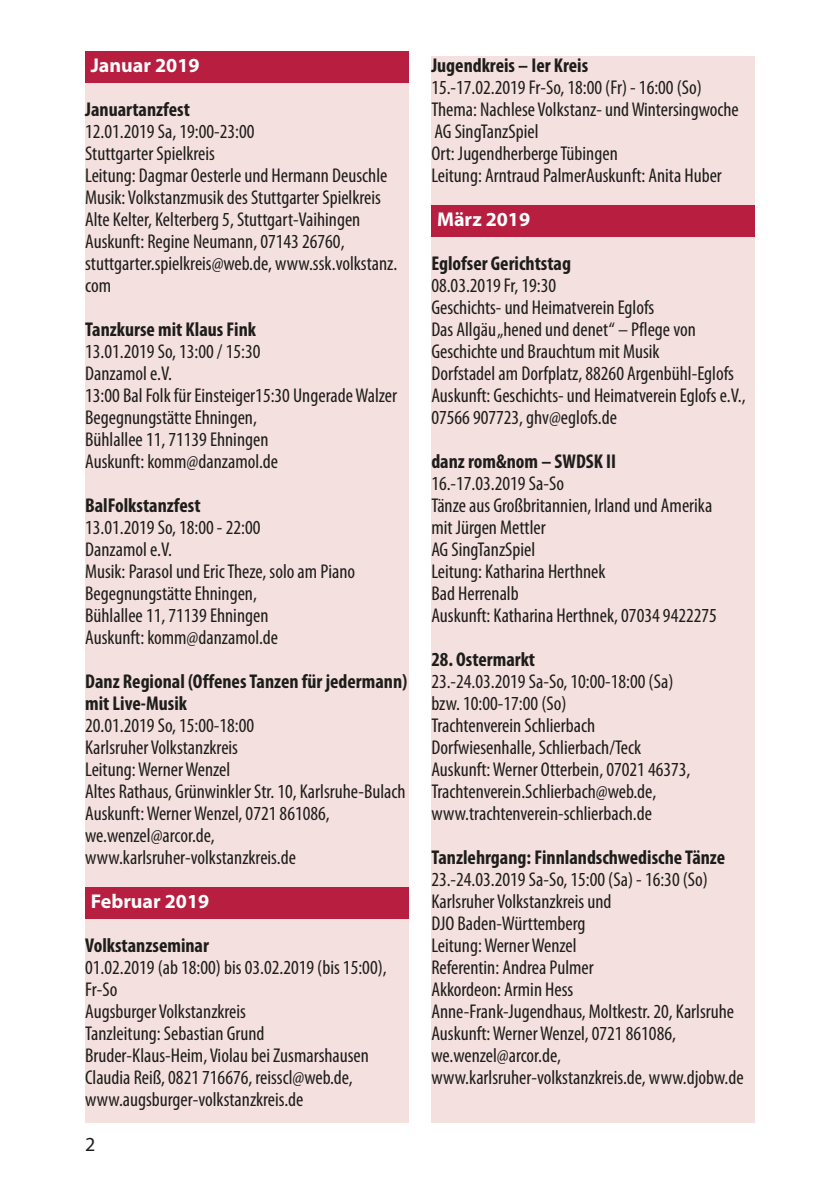
<style>
.page{position:relative;width:840px;height:1191px;background:#fff}
.page>*{position:absolute;margin:0;border:0;box-sizing:border-box;transform-origin:0 0}
.t1{font:condensed 20px/22px "Myriad Pro";color:#1d1d1b}
.t2{font:700 condensed 20px/22px "Myriad Pro";color:#1d1d1b}
.t3{font:700 20px "Myriad Pro";color:#fff}
.t4{font:20px "Myriad Pro";color:#1d1d1b}
</style>
<div class="page">
<div style="left:431px;top:57px;width:323px;height:1066px;background:#f4e0de"></div>
<div style="left:431px;top:205px;width:323px;height:31px;background:#b71e3f"></div>
<div style="left:85px;top:57px;width:323px;height:1066px;background:#f4e0de"></div>
<div style="left:85px;top:51px;width:323px;height:31px;background:#b71e3f"></div>
<div style="left:85px;top:887px;width:323px;height:31px;background:#b71e3f"></div>
<p class="t3" style="left:91px;top:52px;width:110px">Januar 2019</p>
<p class="t2" style="left:85px;top:98px;width:106px">Januartanzfest</p>
<p class="t1" style="left:85px;top:120px;width:313px">12.01.2019 Sa, 19:00-23:00<br>Stuttgarter Spielkreis<br>Leitung: Dagmar Oesterle und Hermann Deuschle Musik: Volkstanzmusik des Stuttgarter Spielkreis Alte Kelter, Kelterberg 5, Stuttgart-Vaihingen Auskunft: Regine Neumann, 07143 26760, stuttgarter.spielkreis@web.de, www.ssk.volkstanz. com</p>
<p class="t2" style="left:85px;top:318px;width:172px">Tanzkurse mit Klaus Fink</p>
<p class="t1" style="left:85px;top:340px;width:313px">13.01.2019 So, 13:00 / 15:30<br>Danzamol e.V.<br>13:00 Bal Folk für Einsteiger15:30 Ungerade Walzer<br>Begegnungstätte Ehningen,<br>Bühlallee 11, 71139 Ehningen<br>Auskunft: komm@danzamol.de</p>
<p class="t2" style="left:85px;top:494px;width:117px">BalFolkstanzfest</p>
<p class="t1" style="left:85px;top:516px;width:271px">13.01.2019 So, 18:00 - 22:00<br>Danzamol e.V.<br>Musik: Parasol und Eric Theze, solo am Piano<br>Begegnungstätte Ehningen,<br>Bühlallee 11, 71139 Ehningen<br>Auskunft: komm@danzamol.de</p>
<p class="t2" style="left:85px;top:670px;width:323px">Danz Regional (Offenes Tanzen für jedermann) mit Live-Musik</p>
<p class="t1" style="left:85px;top:714px;width:322px">20.01.2019 So, 15:00-18:00<br>Karlsruher Volkstanzkreis<br>Leitung: Werner Wenzel<br>Altes Rathaus, Grünwinkler Str. 10, Karlsruhe-Bulach Auskunft: Werner Wenzel, 0721 861086, we.wenzel@arcor.de, www.karlsruher-volkstanzkreis.de</p>
<p class="t3" style="left:91px;top:888px;width:120px">Februar 2019</p>
<p class="t2" style="left:85px;top:934px;width:125px">Volkstanzseminar</p>
<p class="t1" style="left:85px;top:956px;width:303px">01.02.2019 (ab 18:00) bis 03.02.2019 (bis 15:00), Fr-So<br>Augsburger Volkstanzkreis<br>Tanzleitung: Sebastian Grund Bruder-Klaus-Heim, Violau bei Zusmarshausen Claudia Reiß, 0821 716676, reisscl@web.de, www.augsburger-volkstanzkreis.de</p>
<p class="t4" style="left:85px;top:1133px;width:12px">2</p>
<p class="t2" style="left:431px;top:54px;width:158px">Jugendkreis – Ier Kreis</p>
<p class="t1" style="left:431px;top:76px;width:309px">15.-17.02.2019 Fr-So, 18:00 (Fr) - 16:00 (So)<br>Thema: Nachlese Volkstanz- und Wintersingwoche AG SingTanzSpiel<br>Ort: Jugendherberge Tübingen<br>Leitung: Arntraud PalmerAuskunft: Anita Huber</p>
<p class="t3" style="left:437px;top:206px;width:95px">März 2019</p>
<p class="t2" style="left:431px;top:252px;width:141px">Eglofser Gerichtstag</p>
<p class="t1" style="left:431px;top:274px;width:315px">08.03.2019 Fr, 19:30<br>Geschichts- und Heimatverein Eglofs<br>Das Allgäu „hened und denet“ – Pflege von Geschichte und Brauchtum mit Musik<br>Dorfstadel am Dorfplatz, 88260 Argenbühl-Eglofs Auskunft: Geschichts- und Heimatverein Eglofs e.V., 07566 907723, ghv@eglofs.de</p>
<p class="t2" style="left:431px;top:450px;width:186px">danz rom&amp;nom – SWDSK II</p>
<p class="t1" style="left:431px;top:472px;width:287px">16.-17.03.2019 Sa-So<br>Tänze aus Großbritannien, Irland und Amerika mit Jürgen Mettler<br>AG SingTanzSpiel<br>Leitung: Katharina Herthnek<br>Bad Herrenalb<br>Auskunft: Katharina Herthnek, 07034 9422275</p>
<p class="t2" style="left:431px;top:648px;width:105px">28. Ostermarkt</p>
<p class="t1" style="left:431px;top:670px;width:260px">23.-24.03.2019 Sa-So, 10:00-18:00 (Sa) bzw. 10:00-17:00 (So)<br>Trachtenverein Schlierbach Dorfwiesenhalle, Schlierbach/Teck Auskunft: Werner Otterbein, 07021 46373, Trachtenverein.Schlierbach@web.de, www.trachtenverein-schlierbach.de</p>
<p class="t2" style="left:431px;top:846px;width:295px">Tanzlehrgang: Finnlandschwedische Tänze</p>
<p class="t1" style="left:431px;top:868px;width:313px">23.-24.03.2019 Sa-So, 15:00 (Sa) - 16:30 (So)<br>Karlsruher Volkstanzkreis und<br>DJO Baden-Württemberg<br>Leitung: Werner Wenzel<br>Referentin: Andrea Pulmer<br>Akkordeon: Armin Hess<br>Anne-Frank-Jugendhaus, Moltkestr. 20, Karlsruhe Auskunft: Werner Wenzel, 0721 861086, we.wenzel@arcor.de, www.karlsruher-volkstanzkreis.de, www.djobw.de</p>
</div>
